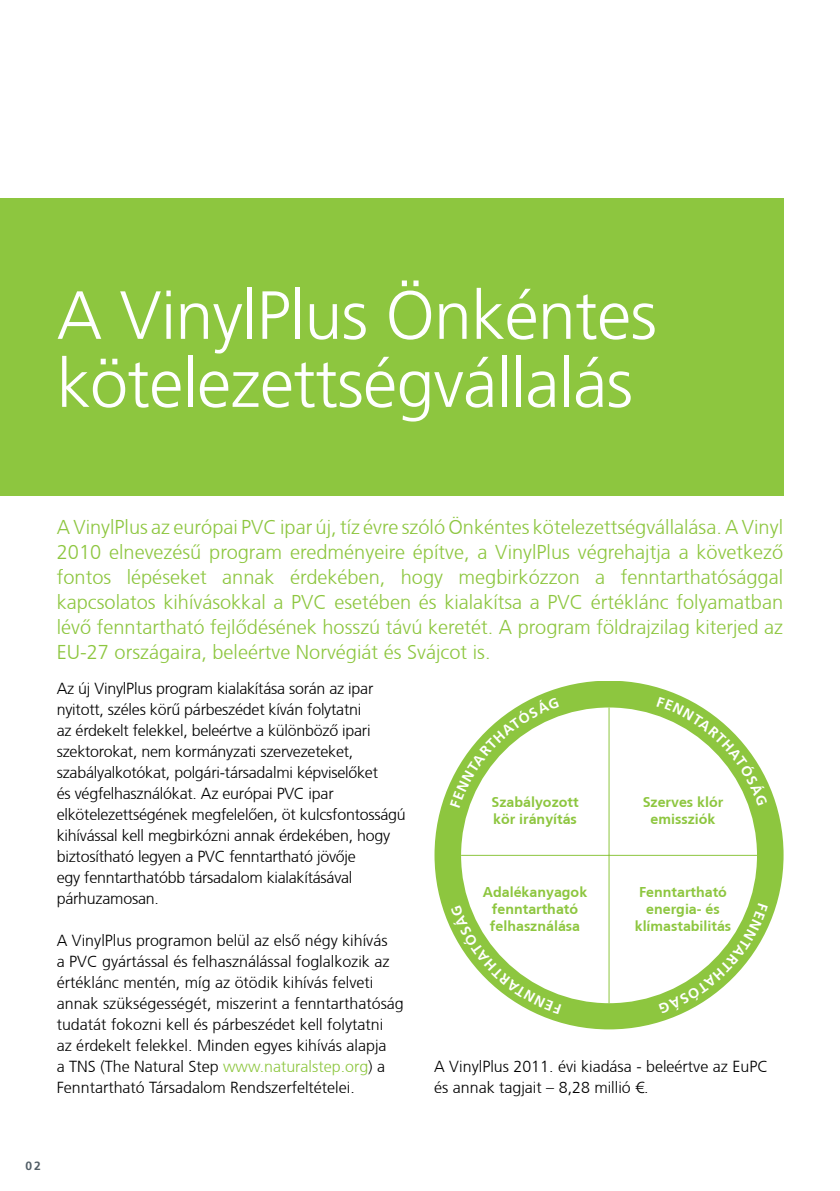
<style>
.page{position:relative;width:840px;height:1191px;background:#fff}
.page>*{position:absolute;margin:0;border:0;box-sizing:border-box;transform-origin:0 0}
.t1{font:300 68px/68px "Frutiger CE";letter-spacing:-.01em;color:#fff}
.t2{font:300 20px/25px "Frutiger CE";color:#8dc63f;text-align:justify}
.t3{font:300 16px/21px "Frutiger CE";letter-spacing:-.015em;color:#000}
.t4{font:700 14.2px/17px "Frutiger CE";color:#8dc63f;text-align:center}
.t5{font:700 12px "Frutiger LT Std";color:#525e66}
.s1{color:#8dc63f}
.s2{font-family:"Frutiger LT Std"}
</style>
<div class="page">
<div style="left:0;top:198px;width:782px;height:298px;background:#8dc63f"></div>
<div style="left:434px;top:681px;width:348px;height:348px;background:#8dc63f;border-radius:50%"></div>
<div style="left:461px;top:707px;width:295px;height:296px;background:#fff;border-radius:50%"></div>
<hr style="left:608px;top:707px;width:1px;height:296px;background:#8dc63f">
<hr style="left:461px;top:855px;width:295px;height:1px;background:#8dc63f">
<svg style="left:656px;top:696px;width:111px;height:109px"></svg>
<svg style="left:450px;top:697px;width:109px;height:111px"></svg>
<svg style="left:658px;top:903px;width:109px;height:110px"></svg>
<svg style="left:450px;top:905px;width:110px;height:109px"></svg>
<h1 class="t1" style="left:57px;top:280px;width:601px">A VinylPlus Önkéntes kötelezettségvállalás</h1>
<p class="t2" style="left:57px;top:514px;width:727px">A VinylPlus az európai PVC ipar új, tíz évre szóló Önkéntes kötelezettségvállalása. A Vinyl 2010 elnevezésű program eredményeire építve, a VinylPlus végrehajtja a következő fontos lépéseket annak érdekében, hogy megbirkózzon a fenntarthatósággal kapcsolatos kihívásokkal a PVC esetében és kialakítsa a PVC értéklánc folyamatban lévő fenntartható fejlődésének hosszú távú keretét. A program földrajzilag kiterjed az EU-27 országaira, beleértve Norvégiát és Svájcot is.</p>
<p class="t3" style="left:57px;top:677px;width:350px">Az új VinylPlus program kialakítása során az ipar nyitott, széles körű párbeszédet kíván folytatni<br>az érdekelt felekkel, beleértve a különböző ipari szektorokat, nem kormányzati szervezeteket, szabályalkotókat, polgári-társadalmi képviselőket<br>és végfelhasználókat. Az európai PVC ipar elkötelezettségének megfelelően, öt kulcsfontosságú kihívással kell megbirkózni annak érdekében, hogy biztosítható legyen a PVC fenntartható jövője<br>egy fenntarthatóbb társadalom kialakításával párhuzamosan.</p>
<p class="t3" style="left:57px;top:929px;width:348px">A VinylPlus programon belül az első négy kihívás<br>a PVC gyártással és felhasználással foglalkozik az értéklánc mentén, míg az ötödik kihívás felveti annak szükségességét, miszerint a fenntarthatóság tudatát fokozni kell és párbeszédet kell folytatni<br>az érdekelt felekkel. Minden egyes kihívás alapja<br>a TNS (The Natural Step <span class="s1">www.naturalstep.org</span>) a Fenntartható Társadalom Rendszerfeltételei.</p>
<p class="t4" style="left:491px;top:793px;width:88px;text-align:left">Szabályozott kör irányítás</p>
<p class="t4" style="left:482px;top:883px;width:106px">Adalékanyagok fenntartható felhasználása</p>
<p class="t4" style="left:642px;top:793px;width:82px">Szerves klór emissziók</p>
<p class="t4" style="left:634px;top:883px;width:98px">Fenntartható energia- és klímastabilitás</p>
<p class="t3" style="left:434px;top:1055px;width:335px">A VinylPlus 2011. évi kiadása - beleértve az EuPC és annak tagjait – 8,28 millió <span class="s2">€</span>.</p>
<p class="t5" style="left:26px;top:1158px;width:17px">02</p>
</div>
